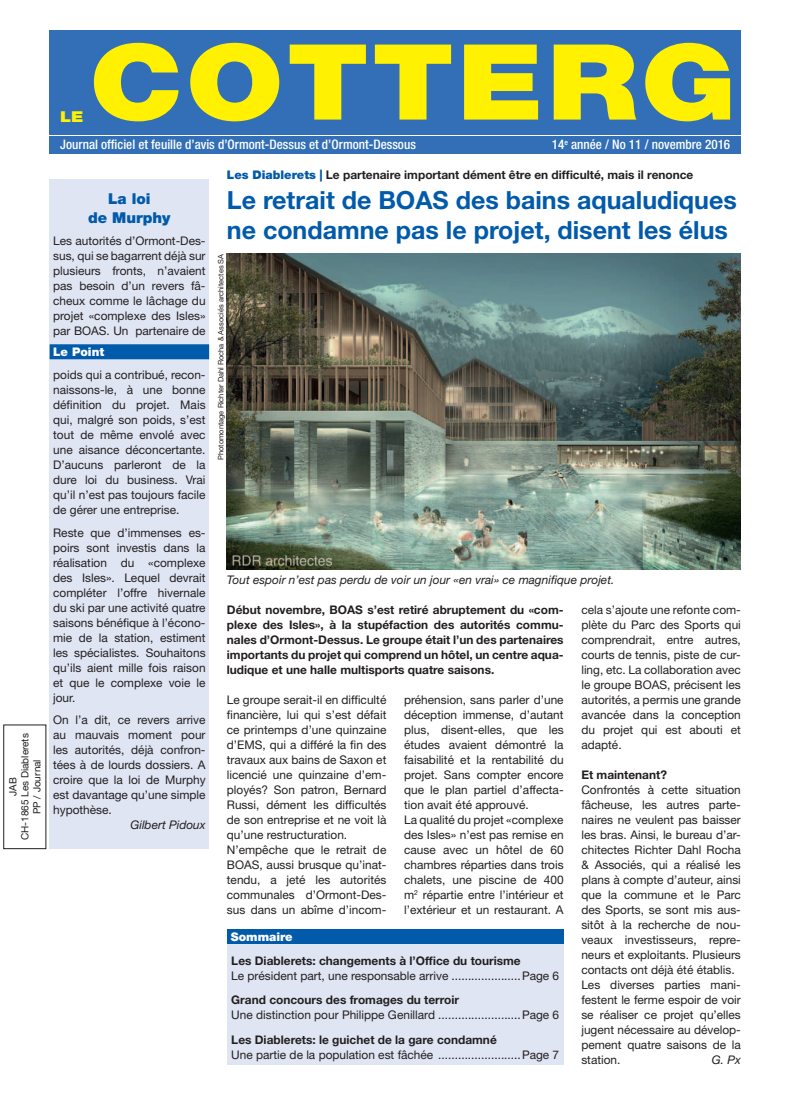
<style>
.page{position:relative;width:787px;height:1106px;background:#fff}
.page>*{position:absolute;margin:0;border:0;box-sizing:border-box;transform-origin:0 0}
.t1{font:900 105px "Helvetica Neue LT Std";letter-spacing:.025em;color:#fff101;scale:1.17 1}
.t2{font:700 25px/30px "Helvetica Neue LT Std";color:#015aaa}
.t3{font:900 15px/19.6px "Helvetica Neue LT Std";color:#015aaa;text-align:center}
.t4{font:900 15px "Helvetica Neue LT Std";color:#fff101;scale:1.17 1}
.t5{font:500 condensed 13.12px "Helvetica Neue LT Std";color:#fff}
.t6{font:11.88px/15px "Helvetica Neue LT Std";color:#231f20;text-align:justify}
.t7{font:700 11.88px/15px "Helvetica Neue LT Std";color:#231f20;text-align:justify}
.t8{font:italic 11.88px "Helvetica Neue LT Std";color:#231f20}
.t9{font:900 11.88px "Helvetica Neue LT Std";color:#fff}
.t10{font:10px/12px "Helvetica Neue LT Std";color:#231f20;text-align:center}
.t11{font:7.5px "Helvetica Neue LT Std";color:#231f20}
.s1{font-weight:900;color:#015aaa}
</style>
<div class="page">
<div style="left:50px;top:30px;width:691px;height:105px;background:#326fb7"></div>
<div style="left:50px;top:136px;width:691px;height:18px;background:#326fb7"></div>
<div style="left:50px;top:179px;width:159px;height:669px;background:#e0e5f3"></div>
<div style="left:50px;top:344px;width:159px;height:15px;background:#015aaa"></div>
<div style="left:227px;top:929px;width:336px;height:15px;background:#015aaa"></div>
<div style="left:227px;top:944px;width:336px;height:120px;background:#e0e5f3"></div>
<img style="left:227px;top:254px;width:514px;height:315px">
<p class="t10" style="left:8px;top:840px;width:108px;rotate:-90deg">JAB<br>CH-1865 Les Diablerets<br>PP / Journal</p>
<p class="t4" style="left:60px;top:111px;width:22px">LE</p>
<h1 class="t1" style="left:89px;top:45px;width:554px">COTTERG</h1>
<p class="t5" style="left:60px;top:140px;width:357px">Journal officiel et feuille d’avis d’Ormont-Dessus et d’Ormont-Dessous</p>
<p class="t5" style="left:552px;top:140px;width:180px">14<sup>e</sup> année / No 11 / novembre 2016</p>
<p class="t3" style="left:88px;top:190px;width:84px">La loi<br>de Murphy</p>
<p class="t6" style="left:53px;top:235px;width:154px">Les autorités d’Ormont-Des&shy;sus, qui se bagarrent déjà sur plusieurs fronts, n’avaient pas besoin d’un revers fâ&shy;cheux comme le lâchage du projet «complexe des Isles» par BOAS. Un partenaire de</p>
<p class="t9" style="left:53px;top:348px;width:53px">Le Point</p>
<p class="t6" style="left:53px;top:369px;width:154px">poids qui a contribué, recon&shy;naissons-le, à une bonne définition du projet. Mais qui, malgré son poids, s’est tout de même envolé avec une aisance déconcertante.<br>D’aucuns parleront de la dure loi du business. Vrai qu’il n’est pas toujours facile de gérer une entreprise.</p>
<p class="t6" style="left:53px;top:526px;width:154px">Reste que d’immenses es&shy;poirs sont investis dans la réalisation du «complexe des Isles». Lequel devrait compléter l’offre hivernale du ski par une activité quatre saisons bénéfique à l’écono&shy;mie de la station, estiment les spécialistes. Souhaitons qu’ils aient mille fois raison et que le complexe voie le jour.</p>
<p class="t6" style="left:53px;top:714px;width:154px">On l’a dit, ce revers arrive au mauvais moment pour les autorités, déjà confron&shy;tées à de lourds dossiers. A croire que la loi de Murphy est davantage qu’une simple hypothèse.</p>
<p class="t8" style="left:130px;top:821px;width:77px">Gilbert Pidoux</p>
<p class="t7" style="left:227px;top:168px;width:468px"><span class="s1">Les Diablerets |</span> Le partenaire important dément être en difficulté, mais il renonce</p>
<h2 class="t2" style="left:227px;top:188px;width:511px">Le retrait de BOAS des bains aqualudiques ne condamne pas le projet, disent les élus</h2>
<p class="t11" style="left:218px;top:460px;width:208px;rotate:-90deg">Photomontage Richter Dahl Rocha &amp; Associés architectes SA</p>
<p class="t8" style="left:227px;top:575px;width:389px">Tout espoir n’est pas perdu de voir un jour «en vrai» ce magnifique projet.</p>
<p class="t7" style="left:227px;top:603px;width:338px">Début novembre, BOAS s’est retiré abruptement du «com&shy;plexe des Isles», à la stupéfaction des autorités commu&shy;nales d’Ormont-Dessus. Le groupe était l’un des partenaires importants du projet qui comprend un hôtel, un centre aqua&shy;ludique et une halle multisports quatre saisons.</p>
<p class="t6" style="left:227px;top:693px;width:161px;text-align:left">Le groupe serait-il en difficulté financière, lui qui s’est défait ce printemps d’une quinzaine d’EMS, qui a différé la fin des travaux aux bains de Saxon et licencié une quinzaine d’em&shy;ployés? Son patron, Bernard<br>Russi, dément les difficultés de son entreprise et ne voit là qu’une restructuration.<br>N’empêche que le retrait de<br>BOAS, aussi brusque qu’inat&shy;tendu, a jeté les autorités communales d’Ormont-Des&shy;sus dans un abîme d’incom-</p>
<p class="t6" style="left:404px;top:693px;width:161px;text-align:left">préhension, sans parler d’une déception immense, d’autant plus, disent-elles, que les études avaient démontré la faisabilité et la rentabilité du projet. Sans compter encore que le plan partiel d’affecta&shy;tion avait été approuvé.<br>La qualité du projet «complexe des Isles» n’est pas remise en cause avec un hôtel de 60 chambres réparties dans trois chalets, une piscine de 400 m<sup>2</sup> répartie entre l’intérieur et l’extérieur et un restaurant. A</p>
<p class="t9" style="left:231px;top:932px;width:63px">Sommaire</p>
<p class="t7" style="left:231px;top:954px;width:291px">Les Diablerets: changements à l’Office du tourisme</p>
<p class="t6" style="left:231px;top:969px;width:329px">Le président part, une responsable arrive .....................Page 6</p>
<p class="t7" style="left:231px;top:994px;width:229px">Grand concours des fromages du terroir</p>
<p class="t6" style="left:231px;top:1009px;width:329px">Une distinction pour Philippe Genillard .........................Page 6</p>
<p class="t7" style="left:231px;top:1033px;width:267px">Les Diablerets: le guichet de la gare condamné</p>
<p class="t6" style="left:231px;top:1048px;width:329px">Une partie de la population est fâchée .........................Page 7</p>
<p class="t6" style="left:581px;top:603px;width:161px">cela s’ajoute une refonte com&shy;plète du Parc des Sports qui comprendrait, entre autres, courts de tennis, piste de cur&shy;ling, etc. La collaboration avec le groupe BOAS, précisent les autorités, a permis une grande avancée dans la conception du projet qui est abouti et adapté.</p>
<p class="t7" style="left:581px;top:768px;width:87px">Et maintenant?</p>
<p class="t6" style="left:581px;top:783px;width:161px;text-align:left">Confrontés à cette situation fâcheuse, les autres parte&shy;naires ne veulent pas baisser les bras. Ainsi, le bureau d’ar&shy;chitectes Richter Dahl Rocha &amp; Associés, qui a réalisé les plans à compte d’auteur, ainsi que la commune et le Parc des Sports, se sont mis aus&shy;sitôt à la recherche de nou&shy;veaux investisseurs, repre&shy;neurs et exploitants. Plusieurs contacts ont déjà été établis.<br>Les diverses parties mani&shy;festent le ferme espoir de voir se réaliser ce projet qu’elles jugent nécessaire au dévelop&shy;pement quatre saisons de la station.</p>
<p class="t8" style="left:712px;top:1055px;width:31px">G. Px</p>
</div>
